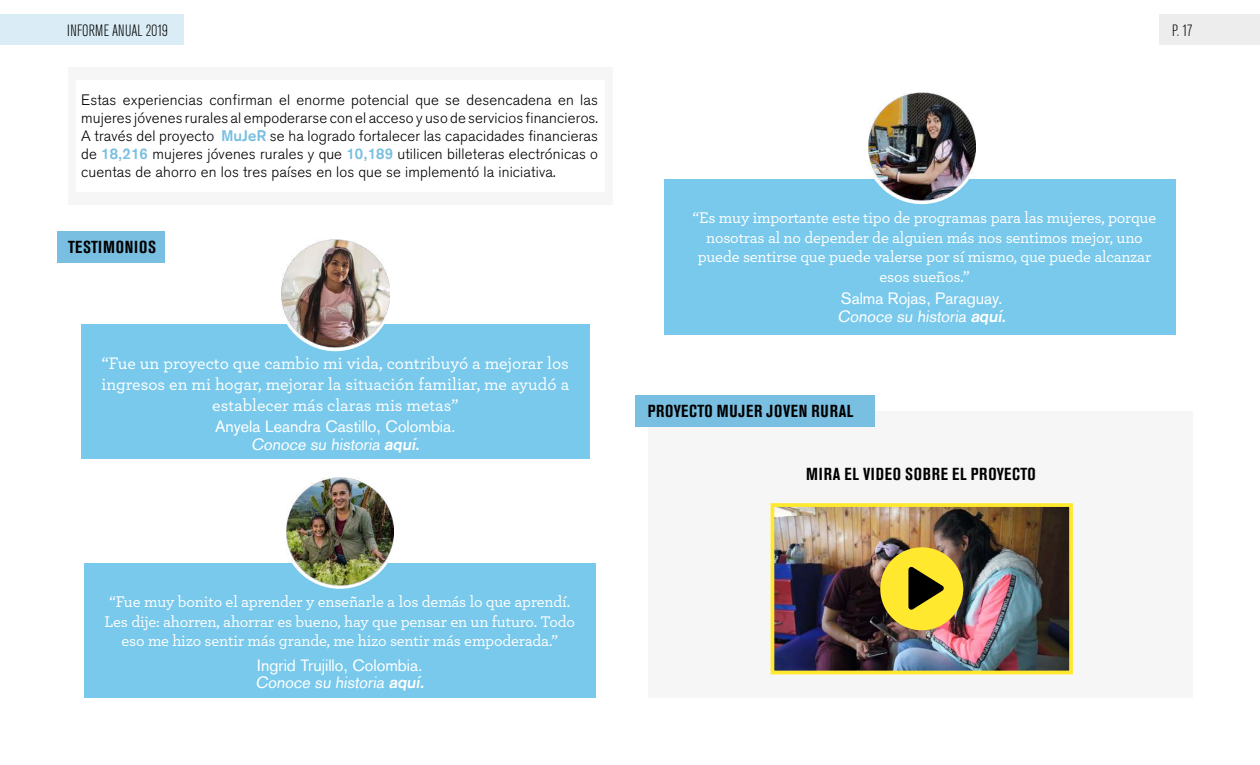
<style>
.page{position:relative;width:1260px;height:765px;background:#fff}
.page>*{position:absolute;margin:0;border:0;box-sizing:border-box;transform-origin:0 0}
.t1{font:500 17.5px/21px "Archer";color:#fff;text-align:center}
.t2{font:700 condensed 17.25px "Akzidenz Grotesk Pro";letter-spacing:.045em;color:#000}
.t3{font:500 16.25px/19.5px "Archer";letter-spacing:-.01em;color:#fff;text-align:center}
.t4{font:300 condensed 16.25px "Akzidenz Grotesk Pro";color:#000}
.t5{font:16.12px/17.5px "Akzidenz Grotesk";color:#fff}
.t6{font:300 15px/18px "Akzidenz Grotesk BQ";letter-spacing:.01em;color:#000;text-align:justify}
.s1{font-family:"Akzidenz Grotesk";font-weight:700;color:#79bfe1}
.s2{font-weight:700}
</style>
<div class="page">
<div style="left:1159px;top:14px;width:101px;height:31px;background:#ededed"></div>
<div style="left:0;top:14px;width:184px;height:31px;background:#daedf7"></div>
<div style="left:68px;top:67px;width:545px;height:138px;background:#f6f6f6"></div>
<div style="left:76px;top:80px;width:529px;height:112px;background:#fff"></div>
<div style="left:648px;top:411px;width:545px;height:287px;background:#f6f6f6"></div>
<div style="left:81px;top:324px;width:509px;height:135px;background:#78c9eb"></div>
<div style="left:84px;top:563px;width:512px;height:135px;background:#78c9eb"></div>
<div style="left:664px;top:179px;width:512px;height:156px;background:#78c9eb"></div>
<div style="left:278px;top:236px;width:115px;height:115px;background:#fff;border-radius:50%"></div>
<div style="left:282px;top:474px;width:115px;height:115px;background:#fff;border-radius:50%"></div>
<div style="left:864px;top:89px;width:115px;height:115px;background:#fff;border-radius:50%"></div>
<img style="left:282px;top:240px;width:107px;height:108px">
<img style="left:286px;top:477px;width:108px;height:108px">
<img style="left:868px;top:93px;width:107px;height:108px">
<div style="left:635px;top:395px;width:240px;height:32px;background:#79bfe1"></div>
<div style="left:57px;top:231px;width:108px;height:31px;background:#79bfe1"></div>
<img style="left:776px;top:508px;width:292px;height:161px">
<img style="left:880px;top:547px;width:83px;height:83px">
<div style="left:771px;top:503px;width:302px;height:171px;border:4px solid #ffe82e"></div>
<p class="t4" style="left:67px;top:21px;width:102px">INFORME ANUAL 2019</p>
<p class="t4" style="left:1172px;top:21px;width:22px">P. 17</p>
<p class="t6" style="left:81px;top:92px;width:518px">Estas experiencias confirman el enorme potencial que se desencadena en las mujeres jóvenes rurales al empoderarse con el acceso y uso de servicios financieros.<br>A través del proyecto <span class="s1">MuJeR</span> se ha logrado fortalecer las capacidades financieras de <span class="s1">18,216</span> mujeres jóvenes rurales y que <span class="s1">10,189</span> utilicen billeteras electrónicas o cuentas de ahorro en los tres países en los que se implementó la iniciativa.</p>
<p class="t2" style="left:68px;top:238px;width:89px">TESTIMONIOS</p>
<p class="t1" style="left:101px;top:354px;width:470px">“Fue un proyecto que cambio mi vida, contribuyó a mejorar los ingresos en mi hogar, mejorar la situación familiar, me ayudó a establecer más claras mis metas”</p>
<p class="t5" style="left:215px;top:420px;width:242px;text-align:center">Anyela Leandra Castillo, Colombia.<br>Conoce su historia <span class="s2">aquí.</span></p>
<p class="t3" style="left:104px;top:593px;width:472px">“Fue muy bonito el aprender y enseñarle a los demás lo que aprendí.<br>Les dije: ahorren, ahorrar es bueno, hay que pensar en un futuro. Todo eso me hizo sentir más grande, me hizo sentir más empoderada.”</p>
<p class="t5" style="left:255px;top:658px;width:172px">Ingrid Trujillo, Colombia.<br>Conoce su historia <span class="s2">aquí.</span></p>
<p class="t3" style="left:693px;top:209px;width:465px">“Es muy importante este tipo de programas para las mujeres, porque nosotras al no depender de alguien más nos sentimos mejor, uno puede sentirse que puede valerse por sí mismo, que puede alcanzar esos sueños.”</p>
<p class="t5" style="left:837px;top:292px;width:172px">Salma Rojas, Paraguay.<br>Conoce su historia <span class="s2">aquí.</span></p>
<p class="t2" style="left:648px;top:402px;width:207px">PROYECTO MUJER JOVEN RURAL</p>
<p class="t2" style="left:806px;top:465px;width:231px">MIRA EL VIDEO SOBRE EL PROYECTO</p>
</div>
